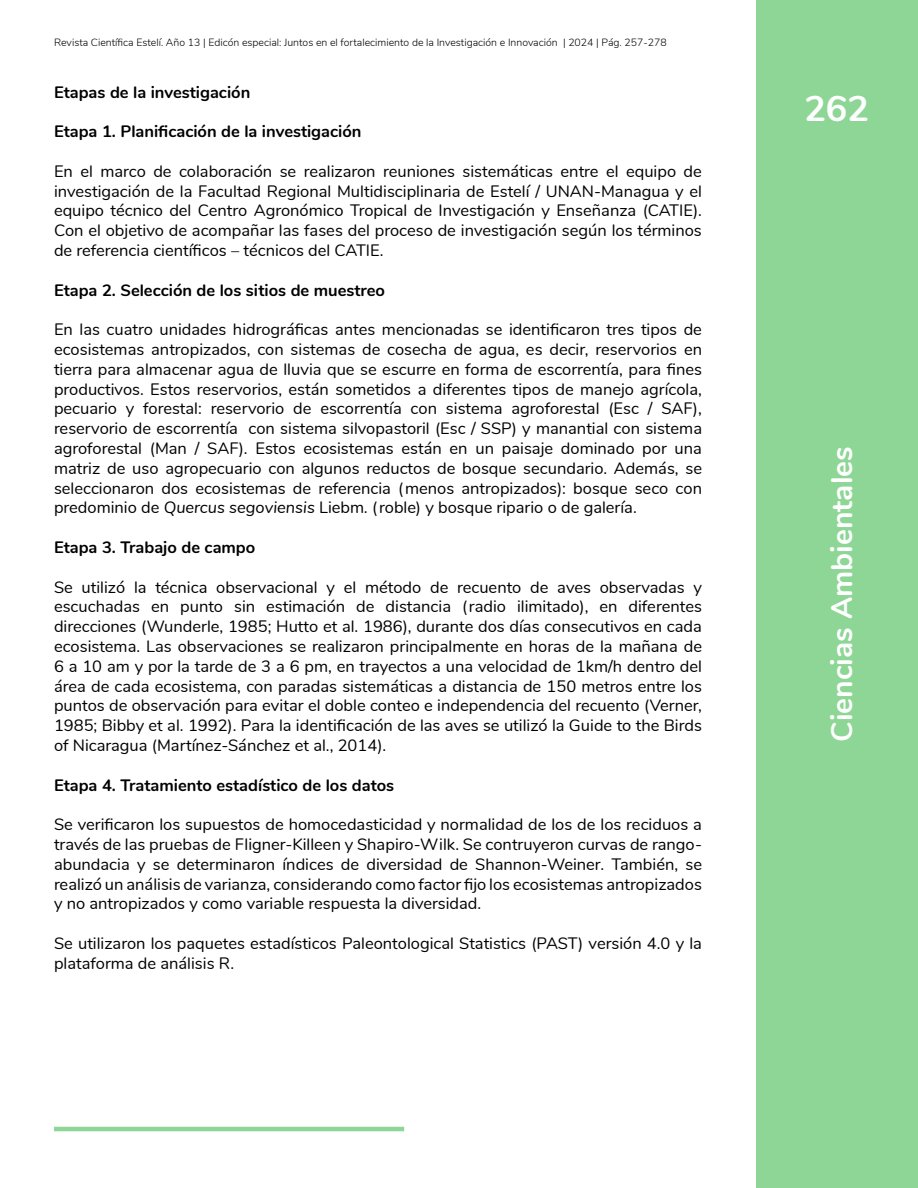
<style>
.page{position:relative;width:918px;height:1188px;background:#fff}
.page>*{position:absolute;margin:0;border:0;box-sizing:border-box;transform-origin:0 0}
.t1{font:700 36px "Nunito";color:#fff}
.t2{font:700 30px "Nunito";color:#fff}
.t3{font:16.5px/19.8px "Nunito";color:#000;text-align:justify}
.t4{font:700 16.5px "Nunito";color:#000}
.t5{font:300 10.5px "Nunito";color:#000}
.s1{font-style:italic}
</style>
<div class="page">
<div style="left:756px;top:0;width:162px;height:1188px;background:#8ed696"></div>
<hr style="left:54px;top:1127px;width:350px;height:4px;background:#8ed696">
<p class="t5" style="left:54px;top:34px;width:614px">Revista Científica Estelí. Año 13 | Edicón especial: Juntos en el fortalecimiento de la Investigación e Innovación | 2024 | Pág. 257-278</p>
<p class="t4" style="left:54px;top:80px;width:198px">Etapas de la investigación</p>
<p class="t4" style="left:54px;top:119px;width:309px">Etapa 1. Planificación de la investigación</p>
<p class="t3" style="left:54px;top:160px;width:650px">En el marco de colaboración se realizaron reuniones sistemáticas entre el equipo de investigación de la Facultad Regional Multidisciplinaria de Estelí / UNAN-Managua y el equipo técnico del Centro Agronómico Tropical de Investigación y Enseñanza (CATIE).<br>Con el objetivo de acompañar las fases del proceso de investigación según los términos de referencia científicos – técnicos del CATIE.</p>
<p class="t4" style="left:54px;top:278px;width:333px">Etapa 2. Selección de los sitios de muestreo</p>
<p class="t3" style="left:54px;top:319px;width:650px">En las cuatro unidades hidrográficas antes mencionadas se identificaron tres tipos de ecosistemas antropizados, con sistemas de cosecha de agua, es decir, reservorios en tierra para almacenar agua de lluvia que se escurre en forma de escorrentía, para fines productivos. Estos reservorios, están sometidos a diferentes tipos de manejo agrícola, pecuario y forestal: reservorio de escorrentía con sistema agroforestal (Esc / SAF), reservorio de escorrentía con sistema silvopastoril (Esc / SSP) y manantial con sistema agroforestal (Man / SAF). Estos ecosistemas están en un paisaje dominado por una matriz de uso agropecuario con algunos reductos de bosque secundario. Además, se seleccionaron dos ecosistemas de referencia (menos antropizados): bosque seco con predominio de <span class="s1">Quercus segoviensis</span> Liebm<span class="s1">.</span> (roble) y bosque ripario o de galería.</p>
<p class="t4" style="left:54px;top:535px;width:203px">Etapa 3. Trabajo de campo</p>
<p class="t3" style="left:54px;top:576px;width:650px">Se utilizó la técnica observacional y el método de recuento de aves observadas y escuchadas en punto sin estimación de distancia (radio ilimitado), en diferentes direcciones (Wunderle, 1985; Hutto et al. 1986), durante dos días consecutivos en cada ecosistema. Las observaciones se realizaron principalmente en horas de la mañana de 6 a 10 am y por la tarde de 3 a 6 pm, en trayectos a una velocidad de 1km/h dentro del área de cada ecosistema, con paradas sistemáticas a distancia de 150 metros entre los puntos de observación para evitar el doble conteo e independencia del recuento (Verner, 1985; Bibby et al. 1992). Para la identificación de las aves se utilizó la Guide to the Birds of Nicaragua (Martínez-Sánchez et al., 2014).</p>
<p class="t4" style="left:54px;top:773px;width:342px">Etapa 4. Tratamiento estadístico de los datos</p>
<p class="t3" style="left:54px;top:814px;width:650px">Se verificaron los supuestos de homocedasticidad y normalidad de los de los reciduos a través de las pruebas de Fligner-Killeen y Shapiro-Wilk. Se contruyeron curvas de rango&shy;abundacia y se determinaron índices de diversidad de Shannon-Weiner. También, se realizó un análisis de varianza, considerando como factor fijo los ecosistemas antropizados y no antropizados y como variable respuesta la diversidad.</p>
<p class="t3" style="left:54px;top:933px;width:650px">Se utilizaron los paquetes estadísticos Paleontological Statistics (PAST) versión 4.0 y la plataforma de análisis R.</p>
<h1 class="t1" style="left:804px;top:82px;width:66px">262</h1>
<h2 class="t2" style="left:820px;top:742px;width:297px;rotate:-90deg">Ciencias Ambientales</h2>
</div>
